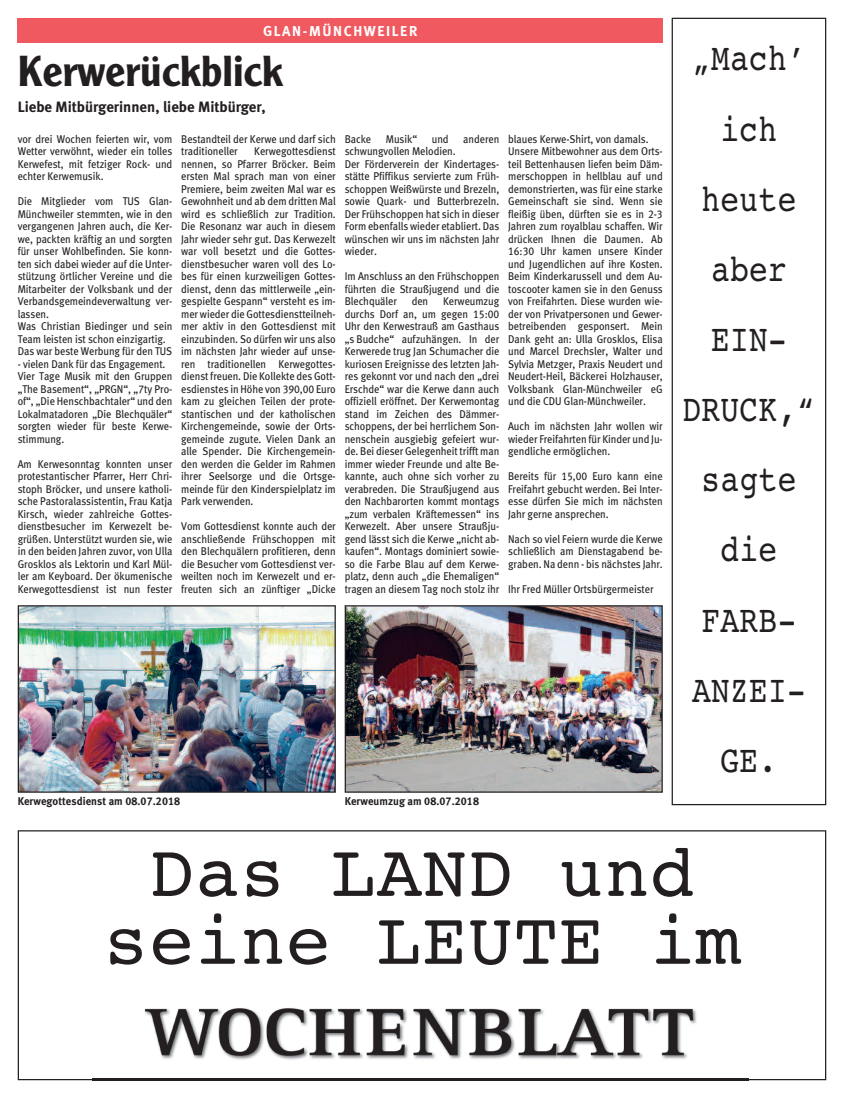
<style>
.page{position:relative;width:844px;height:1102px;background:#fff}
.page>*{position:absolute;margin:0;border:0;box-sizing:border-box;transform-origin:0 0}
.t1{font:75px/67.9px "Courier";letter-spacing:.01em;color:#231f20;text-align:center}
.t2{font:600 42.5px "M Clearface Gothic";color:#231f20}
.t3{font:38.12px/70.1px "Courier";letter-spacing:.01em;color:#231f20;text-align:center;scale:.82 1}
.t4{font:15px "Meta Bold LF";color:#231f20}
.t5{font:14.38px "Meta Bold LF";letter-spacing:.11em;color:#fff}
.t6{font:11.25px/12.5px "Meta Book LF";letter-spacing:-.005em;color:#231f20;text-align:justify;scale:.92 1}
.t7{font:11.25px "Meta Bold LF";letter-spacing:.005em;color:#231f20;scale:.96 1}
</style>
<div class="page">
<div style="left:18px;top:18px;width:645px;height:25px;background:#f0595f"></div>
<img style="left:20px;top:607px;width:314px;height:184px">
<div style="left:18px;top:605px;width:318px;height:188px;border:1px solid #231f20"></div>
<img style="left:347px;top:607px;width:314px;height:184px">
<div style="left:345px;top:605px;width:318px;height:188px;border:1px solid #231f20"></div>
<img style="left:93px;top:1008px;width:655px;height:73px">
<img style="left:93px;top:1079px;width:655px;height:1px">
<div style="left:672px;top:18px;width:154px;height:787px;border:1px solid #231f20"></div>
<p class="t5" style="left:263px;top:25px;width:156px">GLAN-MÜNCHWEILER</p>
<h2 class="t2" style="left:18px;top:56px;width:266px">Kerwerückblick</h2>
<h3 class="t4" style="left:18px;top:101px;width:249px">Liebe Mitbürgerinnen, liebe Mitbürger,</h3>
<p class="t6" style="left:18px;top:134px;width:170px">vor drei Wochen feierten wir, vom Wetter verwöhnt, wieder ein tolles Kerwefest, mit fetziger Rock- und echter Kerwemusik.</p>
<p class="t6" style="left:18px;top:196px;width:170px;text-align:left">Die Mitglieder vom TUS Glan-<br>Münchweiler stemmten, wie in den vergangenen Jahren auch, die Ker&shy;we, packten kräftig an und sorgten für unser Wohlbefinden. Sie konn&shy;ten sich dabei wieder auf die Unter&shy;stützung örtlicher Vereine und die<br>Mitarbeiter der Volksbank und der<br>Verbandsgemeindeverwaltung ver&shy;lassen.<br>Was Christian Biedinger und sein<br>Team leisten ist schon einzigartig.<br>Das war beste Werbung für den TUS</p>
<p class="t6" style="left:18px;top:359px;width:170px;text-align:left">- vielen Dank für das Engagement.<br>Vier Tage Musik mit den Gruppen „The Basement“, „PRGN“, „7ty Pro&shy;of“, „Die Henschbachtaler“ und den<br>Lokalmatadoren „Die Blechquäler“ sorgten wieder für beste Kerwe&shy;stimmung.</p>
<p class="t6" style="left:18px;top:459px;width:170px">Am Kerwesonntag konnten unser protestantischer Pfarrer, Herr Chri&shy;stoph Bröcker, und unsere katholi&shy;sche Pastoralassistentin, Frau Katja Kirsch, wieder zahlreiche Gottes&shy;dienstbesucher im Kerwezelt be&shy;grüßen. Unterstützt wurden sie, wie in den beiden Jahren zuvor, von Ulla Grosklos als Lektorin und Karl Mül&shy;ler am Keyboard. Der ökumenische Kerwegottesdienst ist nun fester</p>
<p class="t6" style="left:345px;top:134px;width:30px">Backe</p>
<p class="t6" style="left:386px;top:134px;width:36px">Musik“</p>
<p class="t6" style="left:432px;top:134px;width:20px">und</p>
<p class="t6" style="left:463px;top:134px;width:41px">anderen</p>
<p class="t6" style="left:345px;top:146px;width:170px;text-align:left">schwungvollen Melodien.<br>Der Förderverein der Kindertages&shy;stätte Pfiffikus servierte zum Früh&shy;schoppen Weißwürste und Brezeln, sowie Quark- und Butterbrezeln.<br>Der Frühschoppen hat sich in dieser<br>Form ebenfalls wieder etabliert. Das wünschen wir uns im nächsten Jahr wieder.</p>
<p class="t6" style="left:345px;top:271px;width:170px">Im Anschluss an den Frühschoppen führten die Straußjugend und die Blechquäler</p>
<p class="t6" style="left:181px;top:134px;width:170px">Bestandteil der Kerwe und darf sich traditioneller</p>
<p class="t6" style="left:181px;top:146px;width:170px;text-indent:73px">Kerwegottesdienst nennen, so Pfarrer Bröcker. Beim ersten Mal sprach man von einer Premiere, beim zweiten Mal war es Gewohnheit und ab dem dritten Mal wird es schließlich zur Tradition.<br>Die Resonanz war auch in diesem Jahr wieder sehr gut. Das Kerwezelt war voll besetzt und die Gottes&shy;dienstbesucher waren voll des Lo&shy;bes für einen kurzweiligen Gottes&shy;dienst, denn das mittlerweile „ein&shy;gespielte Gespann“ versteht es im&shy;mer wieder die Gottesdienstteilneh&shy;mer aktiv in den Gottesdienst mit einzubinden. So dürfen wir uns also im nächsten Jahr wieder auf unse&shy;ren traditionellen Kerwegottes&shy;dienst freuen. Die Kollekte des Gott&shy;esdienstes in Höhe von 390,00 Euro kam zu gleichen Teilen der prote&shy;stantischen und der katholischen Kirchengemeinde, sowie der Orts&shy;gemeinde zugute. Vielen Dank an alle Spender. Die Kirchengemein&shy;den werden die Gelder im Rahmen ihrer Seelsorge und die Ortsge&shy;meinde für den Kinderspielplatz im Park verwenden.</p>
<p class="t6" style="left:181px;top:521px;width:170px">Vom Gottesdienst konnte auch der anschließende Frühschoppen mit den Blechquälern profitieren, denn die Besucher vom Gottesdienst ver&shy;weilten noch im Kerwezelt und er&shy;freuten sich an zünftiger „Dicke</p>
<p class="t6" style="left:412px;top:296px;width:19px">den</p>
<p class="t6" style="left:345px;top:296px;width:170px;text-indent:98px">Kerweumzug durchs Dorf an, um gegen 15:00<br>Uhr den Kerwestrauß am Gasthaus „s Budche“ aufzuhängen. In der Kerwerede trug Jan Schumacher die kuriosen Ereignisse des letzten Jah&shy;res gekonnt vor und nach den „drei Erschde“ war die Kerwe dann auch offiziell eröffnet. Der Kerwemontag stand im Zeichen des Dämmer&shy;schoppens, der bei herrlichem Son&shy;nenschein ausgiebig gefeiert wur&shy;de. Bei dieser Gelegenheit trifft man immer wieder Freunde und alte Be&shy;kannte, auch ohne sich vorher zu verabreden. Die Straußjugend aus den Nachbarorten kommt montags „zum verbalen Kräftemessen“ ins Kerwezelt. Aber unsere Straußju&shy;gend lässt sich die Kerwe „nicht ab&shy;kaufen“. Montags dominiert sowie&shy;so die Farbe Blau auf dem Kerwe&shy;platz, denn auch „die Ehemaligen“ tragen an diesem Tag noch stolz ihr</p>
<p class="t6" style="left:508px;top:134px;width:170px;text-align:left">blaues Kerwe-Shirt, von damals.<br>Unsere Mitbewohner aus dem Orts&shy;teil Bettenhausen liefen beim Däm&shy;merschoppen in hellblau auf und demonstrierten, was für eine starke Gemeinschaft sie sind. Wenn sie fleißig üben, dürften sie es in 2-3<br>Jahren zum royalblau schaffen. Wir drücken Ihnen die Daumen. Ab 16:30 Uhr kamen unsere Kinder und Jugendlichen auf ihre Kosten.<br>Beim Kinderkarussell und dem Au&shy;toscooter kamen sie in den Genuss von Freifahrten. Diese wurden wie&shy;der von Privatpersonen und Gewer&shy;betreibenden gesponsert. Mein Dank geht an: Ulla Grosklos, Elisa und Marcel Drechsler, Walter und Sylvia Metzger, Praxis Neudert und Neudert-Heil, Bäckerei Holzhauser, Volksbank Glan-Münchweiler eG und die CDU Glan-Münchweiler.</p>
<p class="t6" style="left:508px;top:421px;width:170px">Auch im nächsten Jahr wollen wir wieder Freifahrten für Kinder und Ju&shy;gendliche ermöglichen.</p>
<p class="t6" style="left:508px;top:471px;width:170px">Bereits für 15,00 Euro kann eine Freifahrt gebucht werden. Bei Inter&shy;esse dürfen Sie mich im nächsten Jahr gerne ansprechen.</p>
<p class="t6" style="left:508px;top:534px;width:170px">Nach so viel Feiern wurde die Kerwe schließlich am Dienstagabend be&shy;graben. Na denn - bis nächstes Jahr.</p>
<p class="t6" style="left:508px;top:584px;width:159px">Ihr Fred Müller Ortsbürgermeister</p>
<p class="t7" style="left:18px;top:797px;width:171px">Kerwegottesdienst am 08.07.2018</p>
<p class="t7" style="left:345px;top:797px;width:142px">Kerweumzug am 08.07.2018</p>
<h3 class="t3" style="left:682px;top:22px;width:163px">„Mach’ ich heute aber<br>EIN-<br>DRUCK,“ sagte die<br>FARB-<br>ANZEI-<br>GE.</h3>
<h1 class="t1" style="left:104px;top:836px;width:638px">Das LAND und seine LEUTE im</h1>
</div>
